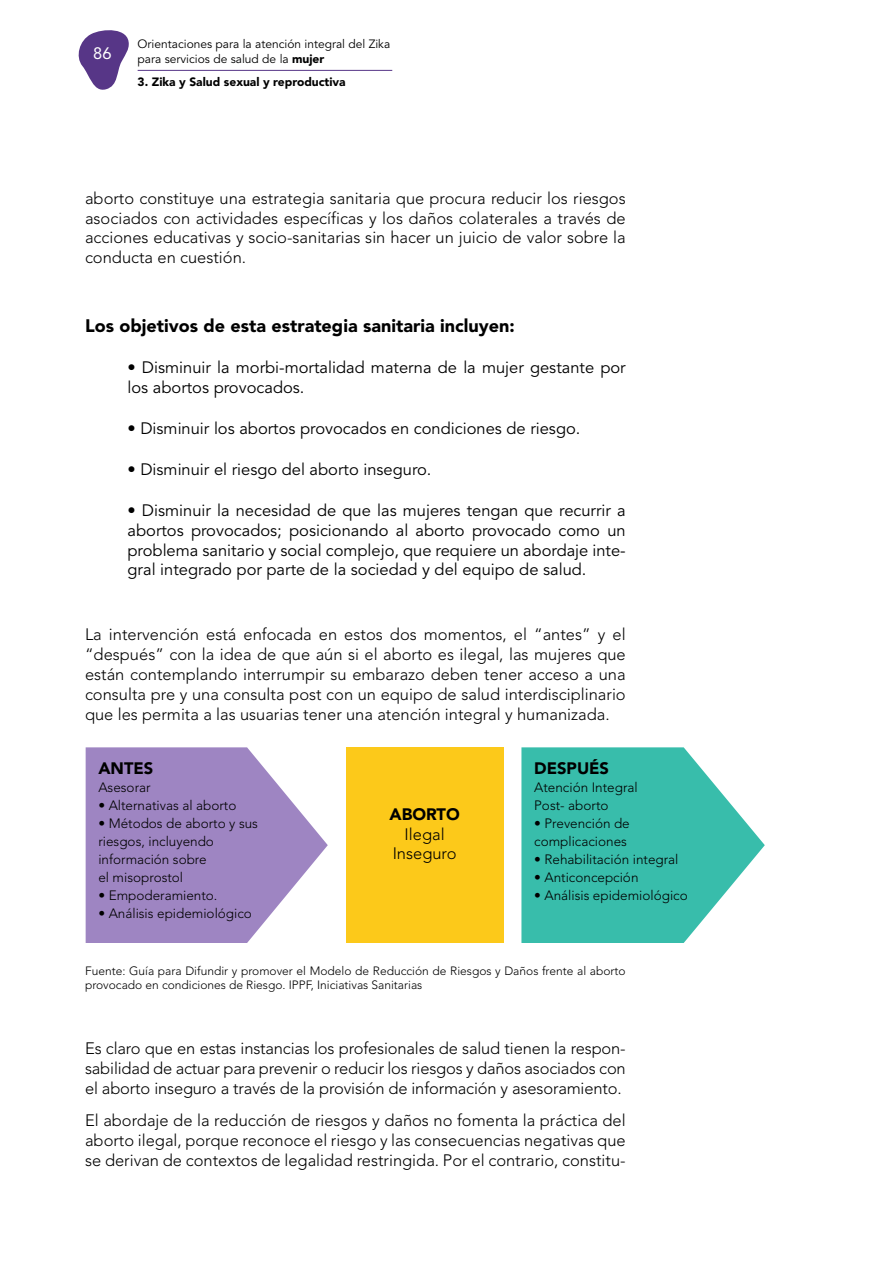
<style>
.page{position:relative;width:893px;height:1263px;background:#fff}
.page>*{position:absolute;margin:0;border:0;box-sizing:border-box;transform-origin:0 0}
.t1{font:900 18px "Avenir";color:#000}
.t2{font:300 16.5px/19.8px "Avenir";color:#000;text-align:justify}
.t3{font:16.5px/19.8px "Avenir";color:#000}
.t4{font:900 16.5px "Avenir";color:#000}
.t5{font:16.5px "Avenir";color:#fff}
.t6{font:300 13.5px/18px "Avenir";color:#000}
.t7{font:300 12px/14.4px "Avenir";color:#000}
.t8{font:12px/14.4px "Avenir";color:#000}
.t9{font:900 12px "Avenir";color:#000}
.s1{font-weight:900}
</style>
<div class="page">
<svg style="left:78px;top:30px;width:51px;height:60px"></svg>
<hr style="left:138px;top:70px;width:254px;height:1px;background:#573687">
<svg style="left:86px;top:747px;width:242px;height:196px;background:#ac97cb"></svg>
<svg style="left:521px;top:747px;width:244px;height:196px;fill:#38bdab"></svg>
<div style="left:346px;top:747px;width:157px;height:196px;background:#fcc91a"></div>
<p class="t5" style="left:93px;top:44px;width:20px">86</p>
<p class="t8" style="left:138px;top:37px;width:254px">Orientaciones para la atención integral del Zika para servicios de salud de la <span class="s1">mujer</span></p>
<p class="t9" style="left:138px;top:74px;width:210px">3. Zika y Salud sexual y reproductiva</p>
<p class="t2" style="left:85px;top:188px;width:542px">aborto constituye una estrategia sanitaria que procura reducir los riesgos asociados con actividades específicas y los daños colaterales a través de acciones educativas y socio-sanitarias sin hacer un juicio de valor sobre la conducta en cuestión.</p>
<p class="t1" style="left:85px;top:315px;width:431px">Los objetivos de esta estrategia sanitaria incluyen:</p>
<p class="t3" style="left:128px;top:358px;width:500px">• Disminuir la morbi-mortalidad materna de la mujer gestante por los abortos provocados.</p>
<p class="t3" style="left:128px;top:419px;width:454px">• Disminuir los abortos provocados en condiciones de riesgo.</p>
<p class="t3" style="left:128px;top:460px;width:305px">• Disminuir el riesgo del aborto inseguro.</p>
<p class="t3" style="left:128px;top:501px;width:500px;text-align:justify">• Disminuir la necesidad de que las mujeres tengan que recurrir a abortos provocados; posicionando al aborto provocado como un problema sanitario y social complejo, que requiere un abordaje inte&shy;gral integrado por parte de la sociedad y del equipo de salud.</p>
<p class="t2" style="left:85px;top:625px;width:542px">La intervención está enfocada en estos dos momentos, el “antes” y el “después” con la idea de que aún si el aborto es ilegal, las mujeres que están contemplando interrumpir su embarazo deben tener acceso a una consulta pre y una consulta post con un equipo de salud interdisciplinario que les permita a las usuarias tener una atención integral y humanizada.</p>
<p class="t4" style="left:98px;top:758px;width:57px">ANTES</p>
<p class="t6" style="left:98px;top:778px;width:54px">Asesorar</p>
<p class="t6" style="left:98px;top:796px;width:140px">• Alternativas al aborto</p>
<p class="t6" style="left:98px;top:814px;width:161px">• Métodos de aborto y sus riesgos, incluyendo información sobre<br>el misoprostol</p>
<p class="t6" style="left:98px;top:886px;width:121px">• Empoderamiento.</p>
<p class="t6" style="left:98px;top:904px;width:155px">• Análisis epidemiológico</p>
<p class="t4" style="left:389px;top:804px;width:72px">ABORTO</p>
<p class="t2" style="left:393px;top:824px;width:65px;text-align:center">Ilegal<br>Inseguro</p>
<p class="t4" style="left:534px;top:758px;width:76px">DESPUÉS</p>
<p class="t6" style="left:534px;top:778px;width:105px">Atención Integral<br>Post- aborto</p>
<p class="t6" style="left:534px;top:814px;width:97px">• Prevención de complicaciones</p>
<p class="t6" style="left:534px;top:850px;width:146px">• Rehabilitación integral</p>
<p class="t6" style="left:534px;top:868px;width:106px">• Anticoncepción</p>
<p class="t6" style="left:534px;top:886px;width:155px">• Análisis epidemiológico</p>
<p class="t7" style="left:85px;top:963px;width:542px">Fuente: Guía para Difundir y promover el Modelo de Reducción de Riesgos y Daños frente al aborto provocado en condiciones de Riesgo. IPPF, Iniciativas Sanitarias</p>
<p class="t2" style="left:85px;top:1039px;width:542px">Es claro que en estas instancias los profesionales de salud tienen la respon&shy;sabilidad de actuar para prevenir o reducir los riesgos y daños asociados con el aborto inseguro a través de la provisión de información y asesoramiento.</p>
<p class="t2" style="left:85px;top:1111px;width:542px">El abordaje de la reducción de riesgos y daños no fomenta la práctica del aborto ilegal, porque reconoce el riesgo y las consecuencias negativas que se derivan de contextos de legalidad restringida. Por el contrario, constitu-</p>
</div>
